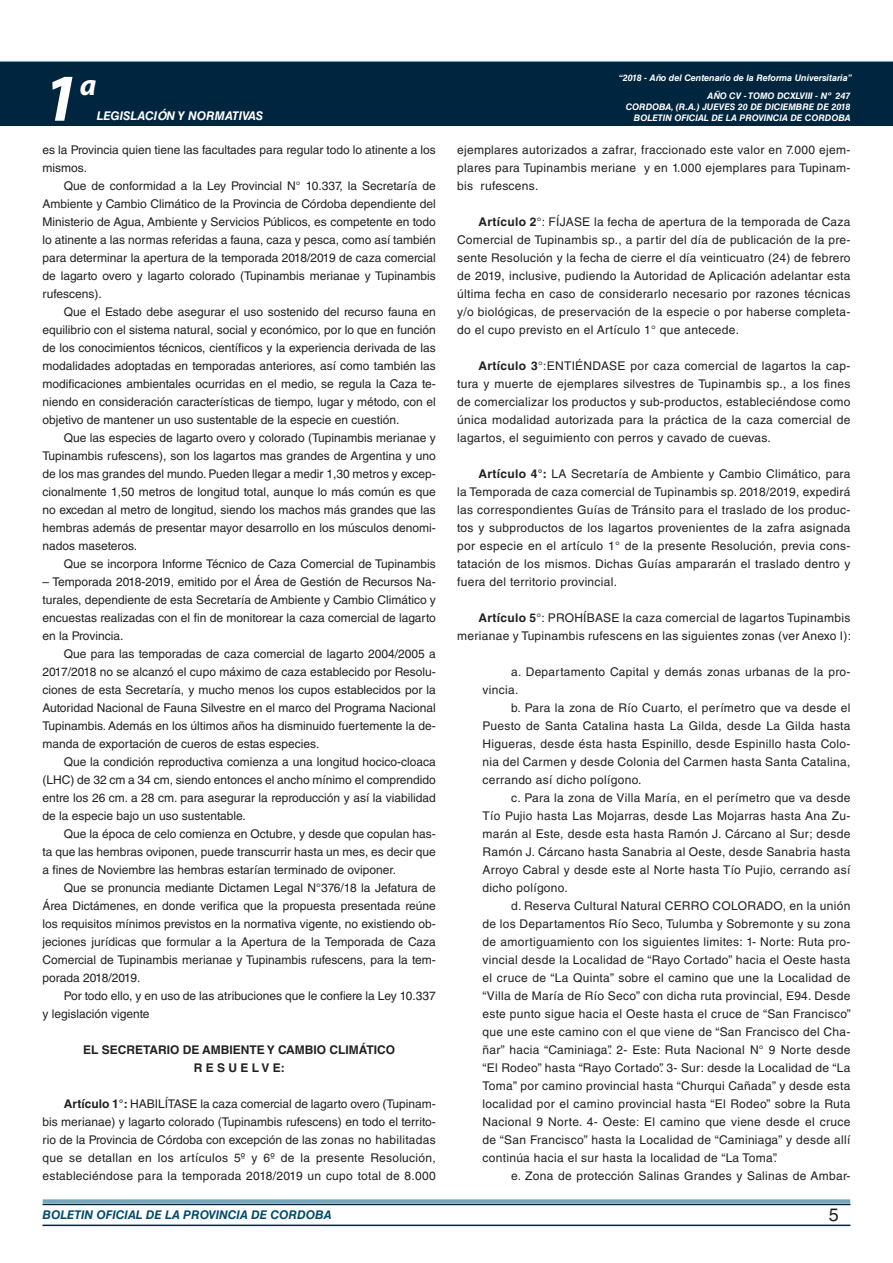
<style>
.page{position:relative;width:893px;height:1263px;background:#fff}
.page>*{position:absolute;margin:0;border:0;box-sizing:border-box;transform-origin:0 0}
.t1{font:italic 700 67.5px "Myriad Pro";color:#fff}
.t2{font:italic 700 30px "Myriad Pro";color:#fff}
.t3{font:18px "Helvetica LT Std";color:#231f20}
.TEXTO_BASE{font:12px/18px "Helvetica LT Std";color:#231f20;text-align:justify}
.TEXTO_BASE-2{font:12px/18px "Helvetica LT Std";letter-spacing:.025em;color:#231f20;text-align:right}
.TEXTO_BASE-3{font:700 12px "Helvetica LT Std";color:#231f20}
.t4{font:italic 700 12px "Helvetica LT Std";color:#004b6c}
.t5{font:italic 700 12px "Helvetica LT Std";color:#fff}
.t6{font:italic 700 9px/10.8px "Helvetica LT Std";color:#fff;text-align:right}
.s1{font-weight:700}
</style>
<div class="page">
<div style="left:0;top:61px;width:893px;height:6px;background:#73a5b8"></div>
<div style="left:0;top:62px;width:893px;height:64px;background:#00263f"></div>
<hr style="left:43px;top:1224px;width:807px;height:2px;background:#00263f">
<div style="left:42px;top:1198px;width:809px;height:8px;background:#fff;opacity:.75"></div>
<h1 class="t1" style="left:43px;top:54px;width:38px">1</h1>
<h2 class="t2" style="left:80px;top:66px;width:18px">a</h2>
<p class="t5" style="left:97px;top:109px;width:168px">LEGISLACIÓN Y NORMATIVAS</p>
<p class="TEXTO_BASE" style="left:43px;top:141px;width:395px">es la Provincia quien tiene las facultades para regular todo lo atinente a los mismos.</p>
<p class="TEXTO_BASE" style="left:43px;top:177px;width:395px;text-indent:21px">Que de conformidad a la Ley Provincial N° 10.337, la Secretaría de Ambiente y Cambio Climático de la Provincia de Córdoba dependiente del Ministerio de Agua, Ambiente y Servicios Públicos, es competente en todo lo atinente a las normas referidas a fauna, caza y pesca, como así también para determinar la apertura de la temporada 2018/2019 de caza comercial de lagarto overo y lagarto colorado (Tupinambis merianae y Tupinambis rufescens).</p>
<p class="TEXTO_BASE" style="left:43px;top:303px;width:395px;text-indent:21px">Que el Estado debe asegurar el uso sostenido del recurso fauna en equilibrio con el sistema natural, social y económico, por lo que en función de los conocimientos técnicos, científicos y la experiencia derivada de las modalidades adoptadas en temporadas anteriores, así como también las modificaciones ambientales ocurridas en el medio, se regula la Caza te&shy;niendo en consideración características de tiempo, lugar y método, con el objetivo de mantener un uso sustentable de la especie en cuestión.</p>
<p class="TEXTO_BASE" style="left:43px;top:429px;width:395px;text-indent:21px">Que las especies de lagarto overo y colorado (Tupinambis merianae y Tupinambis rufescens), son los lagartos mas grandes de Argentina y uno de los mas grandes del mundo. Pueden llegar a medir 1,30 metros y excep&shy;cionalmente 1,50 metros de longitud total, aunque lo más común es que no excedan al metro de longitud, siendo los machos más grandes que las hembras además de presentar mayor desarrollo en los músculos denomi&shy;nados maseteros.</p>
<p class="TEXTO_BASE" style="left:64px;top:555px;width:374px">Que se incorpora Informe Técnico de Caza Comercial de Tupinambis</p>
<p class="TEXTO_BASE" style="left:43px;top:573px;width:395px">– Temporada 2018-2019, emitido por el Área de Gestión de Recursos Na&shy;turales, dependiente de esta Secretaría de Ambiente y Cambio Climático y encuestas realizadas con el fin de monitorear la caza comercial de lagarto en la Provincia.</p>
<p class="TEXTO_BASE" style="left:43px;top:645px;width:395px;text-indent:21px">Que para las temporadas de caza comercial de lagarto 2004/2005 a 2017/2018 no se alcanzó el cupo máximo de caza establecido por Resolu&shy;ciones de esta Secretaría, y mucho menos los cupos establecidos por la Autoridad Nacional de Fauna Silvestre en el marco del Programa Nacional Tupinambis. Además en los últimos años ha disminuido fuertemente la de&shy;manda de exportación de cueros de estas especies.</p>
<p class="TEXTO_BASE" style="left:43px;top:753px;width:395px;text-indent:21px">Que la condición reproductiva comienza a una longitud hocico-cloaca (LHC) de 32 cm a 34 cm, siendo entonces el ancho mínimo el comprendido entre los 26 cm. a 28 cm. para asegurar la reproducción y así la viabilidad de la especie bajo un uso sustentable.</p>
<p class="TEXTO_BASE" style="left:43px;top:825px;width:395px;text-indent:21px">Que la época de celo comienza en Octubre, y desde que copulan has&shy;ta que las hembras oviponen, puede transcurrir hasta un mes, es decir que a fines de Noviembre las hembras estarían terminado de oviponer.</p>
<p class="TEXTO_BASE" style="left:43px;top:879px;width:395px;text-indent:21px">Que se pronuncia mediante Dictamen Legal N°376/18 la Jefatura de Área Dictámenes, en donde verifica que la propuesta presentada reúne los requisitos mínimos previstos en la normativa vigente, no existiendo ob&shy;jeciones jurídicas que formular a la Apertura de la Temporada de Caza Comercial de Tupinambis merianae y Tupinambis rufescens, para la tem&shy;porada 2018/2019.</p>
<p class="TEXTO_BASE" style="left:43px;top:987px;width:395px;text-indent:21px">Por todo ello, y en uso de las atribuciones que le confiere la Ley 10.337 y legislación vigente</p>
<p class="TEXTO_BASE-3" style="left:83px;top:1042px;width:313px">EL SECRETARIO DE AMBIENTE Y CAMBIO CLIMÁTICO</p>
<p class="TEXTO_BASE-3" style="left:194px;top:1060px;width:93px">R E S U E L V E:</p>
<p class="TEXTO_BASE" style="left:43px;top:1095px;width:395px;text-indent:21px"><span class="s1">Artículo 1°:</span> HABILÍTASE la caza comercial de lagarto overo (Tupinam&shy;bis merianae) y lagarto colorado (Tupinambis rufescens) en todo el territo&shy;rio de la Provincia de Córdoba con excepción de las zonas no habilitadas que se detallan en los artículos 5º y 6º de la presente Resolución, estableciéndose para la temporada 2018/2019 un cupo total de 8.000</p>
<p class="t6" style="left:619px;top:72px;width:235px">“2018 - Año del Centenario de la Reforma Universitaria”</p>
<p class="t6" style="left:626px;top:91px;width:226px">AÑO CV - TOMO DCXLVIII - Nº 247<br>CORDOBA, (R.A.) JUEVES 20 DE DICIEMBRE DE 2018<br>BOLETIN OFICIAL DE LA PROVINCIA DE CORDOBA</p>
<p class="TEXTO_BASE" style="left:457px;top:141px;width:395px">ejemplares autorizados a zafrar, fraccionado este valor en 7.000 ejem&shy;plares para Tupinambis meriane y en 1.000 ejemplares para Tupinam&shy;bis rufescens.</p>
<p class="TEXTO_BASE" style="left:457px;top:213px;width:395px;text-indent:21px"><span class="s1">Artículo 2</span>°: FÍJASE la fecha de apertura de la temporada de Caza Comercial de Tupinambis sp., a partir del día de publicación de la pre&shy;sente Resolución y la fecha de cierre el día veinticuatro (24) de febrero de 2019, inclusive, pudiendo la Autoridad de Aplicación adelantar esta última fecha en caso de considerarlo necesario por razones técnicas y/o biológicas, de preservación de la especie o por haberse completa&shy;do el cupo previsto en el Artículo 1° que antecede.</p>
<p class="TEXTO_BASE" style="left:457px;top:357px;width:395px;text-indent:21px"><span class="s1">Artículo 3</span>°:ENTIÉNDASE por caza comercial de lagartos la cap&shy;tura y muerte de ejemplares silvestres de Tupinambis sp., a los fines de comercializar los productos y sub-productos, estableciéndose como única modalidad autorizada para la práctica de la caza comercial de lagartos, el seguimiento con perros y cavado de cuevas.</p>
<p class="TEXTO_BASE" style="left:457px;top:465px;width:395px;text-indent:21px"><span class="s1">Artículo 4°:</span> LA Secretaría de Ambiente y Cambio Climático, para la Temporada de caza comercial de Tupinambis sp. 2018/2019, expedirá las correspondientes Guías de Tránsito para el traslado de los produc&shy;tos y subproductos de los lagartos provenientes de la zafra asignada por especie en el artículo 1° de la presente Resolución, previa cons&shy;tatación de los mismos. Dichas Guías ampararán el traslado dentro y fuera del territorio provincial.</p>
<p class="TEXTO_BASE-2" style="left:457px;top:609px;width:395px"><span class="s1">Artículo 5</span>°: PROHÍBASE la caza comercial de lagartos Tupinambis merianae y Tupinambis rufescens en las siguientes zonas (ver Anexo I):</p>
<p class="TEXTO_BASE-2" style="left:483px;top:663px;width:369px;text-align:left;text-indent:28px">a. Departamento Capital y demás zonas urbanas de la pro&shy;vincia.</p>
<p class="TEXTO_BASE" style="left:483px;top:699px;width:369px;text-indent:28px">b. Para la zona de Río Cuarto, el perímetro que va desde el Puesto de Santa Catalina hasta La Gilda, desde La Gilda hasta Higueras, desde ésta hasta Espinillo, desde Espinillo hasta Colo&shy;nia del Carmen y desde Colonia del Carmen hasta Santa Catalina, cerrando así dicho polígono.</p>
<p class="TEXTO_BASE" style="left:483px;top:789px;width:369px;text-indent:28px">c. Para la zona de Villa María, en el perímetro que va desde Tío Pujio hasta Las Mojarras, desde Las Mojarras hasta Ana Zu&shy;marán al Este, desde esta hasta Ramón J. Cárcano al Sur; desde Ramón J. Cárcano hasta Sanabria al Oeste, desde Sanabria hasta Arroyo Cabral y desde este al Norte hasta Tío Pujio, cerrando así dicho polígono.</p>
<p class="TEXTO_BASE" style="left:483px;top:897px;width:370px;text-indent:28px">d. Reserva Cultural Natural CERRO COLORADO, en la unión de los Departamentos Río Seco, Tulumba y Sobremonte y su zona de amortiguamiento con los siguientes limites: 1- Norte: Ruta pro&shy;vincial desde la Localidad de “Rayo Cortado” hacia el Oeste hasta el cruce de “La Quinta” sobre el camino que une la Localidad de “Villa de María de Río Seco” con dicha ruta provincial, E94. Desde este punto sigue hacia el Oeste hasta el cruce de “San Francisco” que une este camino con el que viene de “San Francisco del Cha&shy;ñar” hacia “Caminiaga”. 2- Este: Ruta Nacional N° 9 Norte desde “El Rodeo” hasta “Rayo Cortado”. 3- Sur: desde la Localidad de “La Toma” por camino provincial hasta “Churqui Cañada” y desde esta localidad por el camino provincial hasta “El Rodeo” sobre la Ruta Nacional 9 Norte. 4- Oeste: El camino que viene desde el cruce de “San Francisco” hasta la Localidad de “Caminiaga” y desde allí continúa hacia el sur hasta la localidad de “La Toma”.</p>
<p class="TEXTO_BASE-2" style="left:511px;top:1167px;width:341px">e. Zona de protección Salinas Grandes y Salinas de Ambar-</p>
<p class="t4" style="left:43px;top:1208px;width:290px">BOLETIN OFICIAL DE LA PROVINCIA DE CORDOBA</p>
<h3 class="t3" style="left:829px;top:1204px;width:12px">5</h3>
</div>
